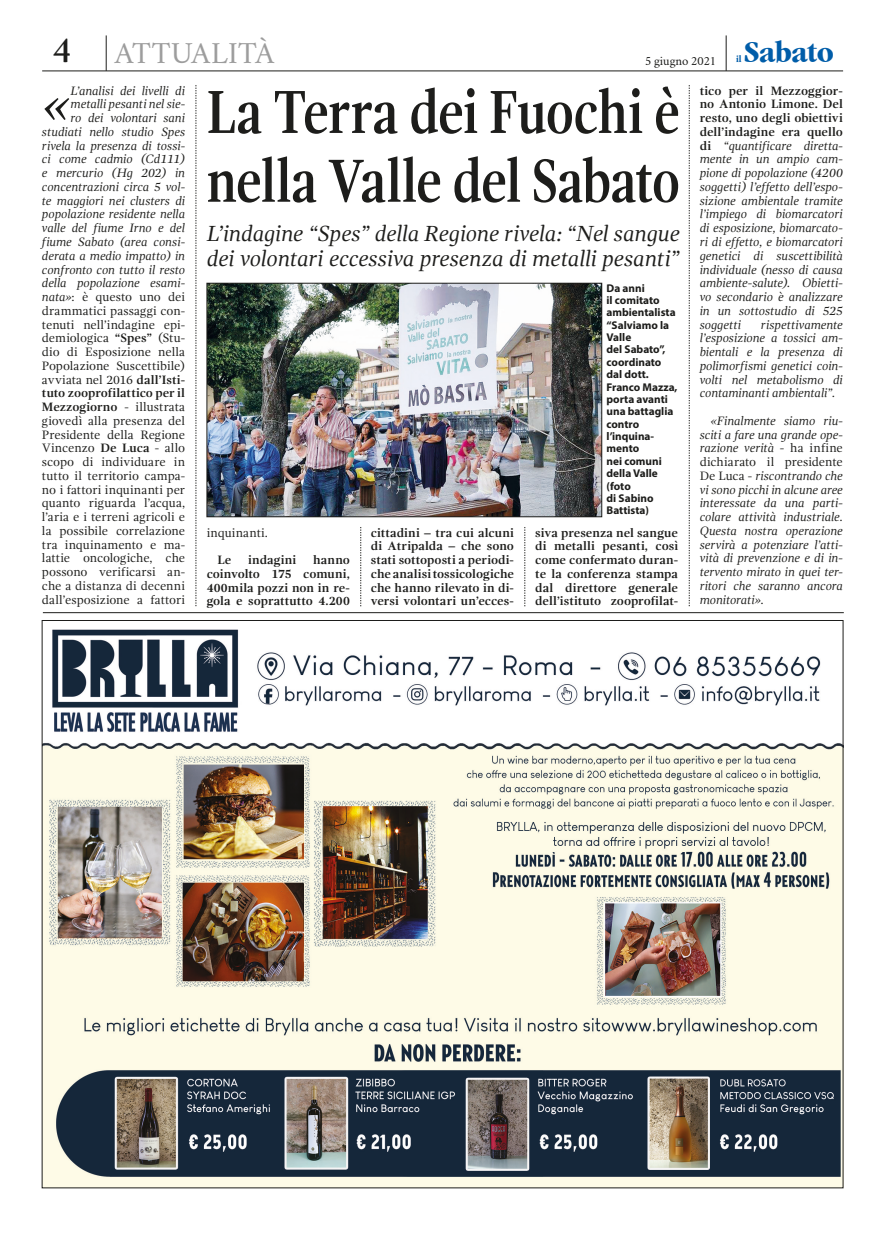
<style>
.page{position:relative;width:886px;height:1241px;background:#fff}
.page>*{position:absolute;margin:0;border:0;box-sizing:border-box;transform-origin:0 0}
.t1{font:700 62.5px/68.8px "Gandhi Serif";letter-spacing:-.025em;color:#1d1d1b;scale:.81 1}
.t2{font:italic 53.5px "Gandhi Serif";color:#1d1d1b}
.t3{font:700 condensed 31.25px "Garamond FC";color:#005da9;scale:1.1 1}
.t4{font:30px "Crimson";letter-spacing:.005em;color:#9d9d9d}
.t5{font:italic 22.5px/24.8px "Gandhi Serif";letter-spacing:-.01em;color:#1d1d1b}
.t6{font:12.5px/13.8px "Gandhi Serif";color:#1d1d1b;text-align:right}
.t7{font:italic 12.5px/13.8px "Gandhi Serif";letter-spacing:-.01em;color:#1d1d1b;text-align:justify}
.t8{font:700 12.5px/13.8px "Gandhi Serif";letter-spacing:-.005em;color:#1d1d1b;text-align:justify}
.t9{font:12.5px "Crimson";color:#1d1d1b}
.t10{font:700 12.5px "Gandhi Serif";letter-spacing:.015em;color:#1d1d1b}
.t11{font:700 11.25px/12.4px "Myriad Pro";color:#1d1d1b}
.t12{font:700 condensed 10px "Garamond FC";color:#005da9}
.s1{font-weight:600;font-size:37.5px;color:#1d1d1b}
.s2{font-style:italic}
.s3{font-weight:700}
.s4{font-weight:700;font-style:normal}
.s5{font-style:normal}
</style>
<div class="page">
<hr style="left:42px;top:71px;width:801px;height:1px;background:#1d1d1b">
<hr style="left:726px;top:35px;width:1px;height:36px;background:#1d1d1b">
<hr style="left:106px;top:35px;width:1px;height:36px;background:#1d1d1b">
<hr style="left:43px;top:612px;width:801px;height:1px;background:#1d1d1b">
<img style="left:44px;top:629px;width:797px;height:556px">
<img style="left:207px;top:283px;width:395px;height:234px">
<svg style="left:196px;top:85px;width:1px;height:521px"></svg>
<svg style="left:360px;top:527px;width:1px;height:79px"></svg>
<svg style="left:689px;top:85px;width:1px;height:521px"></svg>
<svg style="left:525px;top:527px;width:1px;height:79px"></svg>
<h3 class="t4" style="left:53px;top:32px;width:223px"><span class="s1">4</span> ATTUALITÀ</h3>
<h3 class="t3" style="left:744px;top:34px;width:83px">Sabato</h3>
<p class="t9" style="left:645px;top:52px;width:72px">5 giugno 2021</p>
<p class="t12" style="left:736px;top:53px;width:7px">il</p>
<p class="t6" style="left:42px;top:84px;width:145px"><span class="s2">L’analisi dei livelli di metalli pesanti nel sie-<br>ro dei volontari sani studiati nello studio Spes rivela la presenza di tossi&shy;ci come cadmio (Cd111) e mercurio (Hg 202) in concentrazioni circa 5 vol&shy;te maggiori nei clusters di popolazione residente nella valle del fiume Irno e del fiume Sabato (area consi&shy;derata a medio impatto) in confronto con tutto il resto della popolazione esami&shy;nata»</span>: è questo uno dei drammatici passaggi con&shy;tenuti nell’indagine epi&shy;demiologica <span class="s3">“Spes”</span> (Stu&shy;dio di Esposizione nella<br>Popolazione Suscettibile) avviata nel 2016 <span class="s3">dall’Isti&shy;tuto zooprofilattico per il<br>Mezzogiorno</span> - illustrata giovedì alla presenza del<br>Presidente della Regione<br>Vincenzo <span class="s3">De Luca</span> - allo scopo di individuare in tutto il territorio campa&shy;no i fattori inquinanti per quanto riguarda l’acqua, l’aria e i terreni agricoli e la possibile correlazione tra inquinamento e ma&shy;lattie oncologiche, che possono verificarsi an&shy;che a distanza di decenni dall’esposizione a fattori</p>
<h2 class="t2" style="left:42px;top:74px;width:31px">«</h2>
<h1 class="t1" style="left:206px;top:78px;width:587px">La Terra dei Fuochi è nella Valle del Sabato</h1>
<h3 class="t5" style="left:207px;top:221px;width:475px">L’indagine “Spes” della Regione rivela: “Nel sangue dei volontari eccessiva presenza di metalli pesanti”</h3>
<p class="t11" style="left:606px;top:281px;width:73px">Da anni<br>il comitato ambientalista “Salviamo la<br>Valle<br>del Sabato”, coordinato dal dott.<br>Franco Mazza, porta avanti una battaglia contro l’inquina&shy;mento<br>nei comuni della Valle (foto<br>di Sabino<br>Battista)</p>
<p class="t6" style="left:207px;top:525px;width:63px">inquinanti.</p>
<p class="t8" style="left:217px;top:553px;width:16px">Le</p>
<p class="t10" style="left:248px;top:552px;width:50px">indagini</p>
<p class="t8" style="left:207px;top:553px;width:145px;text-indent:106px">hanno coinvolto 175 comuni, 400mila pozzi non in re&shy;gola e soprattutto 4.200</p>
<p class="t8" style="left:371px;top:525px;width:145px">cittadini – tra cui alcuni di Atripalda – che sono stati sottoposti a periodi&shy;che analisi tossicologiche che hanno rilevato in di&shy;versi volontari un’ecces-</p>
<p class="t8" style="left:535px;top:525px;width:144px">siva presenza nel sangue di metalli pesanti, così come confermato duran&shy;te la conferenza stampa dal direttore generale dell’istituto zooprofilat-</p>
<p class="t7" style="left:700px;top:84px;width:145px"><span class="s4">tico per il Mezzoggior&shy;no Antonio Limone. Del resto, uno degli obiettivi dell’indagine era quello di</span> “quantificare diretta&shy;mente in un ampio cam&shy;pione di popolazione (4200 soggetti) l’effetto dell’espo&shy;sizione ambientale tramite l’impiego di biomarcatori di esposizione, biomarcato&shy;ri di effetto, e biomarcatori genetici di suscettibilità individuale (nesso di causa ambiente-salute). Obietti&shy;vo secondario è analizzare in un sottostudio di 525 soggetti</p>
<p class="t7" style="left:700px;top:317px;width:145px;text-indent:61px">rispettivamente l’esposizione a tossici am&shy;bientali e la presenza di polimorfismi genetici coin&shy;volti nel metabolismo di contaminanti ambientali”.</p>
<p class="t7" style="left:700px;top:414px;width:145px;text-indent:11px">«Finalmente siamo riu&shy;sciti a fare una grande ope&shy;razione verità - <span class="s5">ha infine dichiarato il presidente De Luca -</span> riscontrando che vi sono picchi in alcune aree interessate da una parti&shy;colare attività industriale.<br>Questa nostra operazione servirà a potenziare l’atti&shy;vità di prevenzione e di in&shy;tervento mirato in quei ter&shy;ritori che saranno ancora monitorati».</p>
</div>
